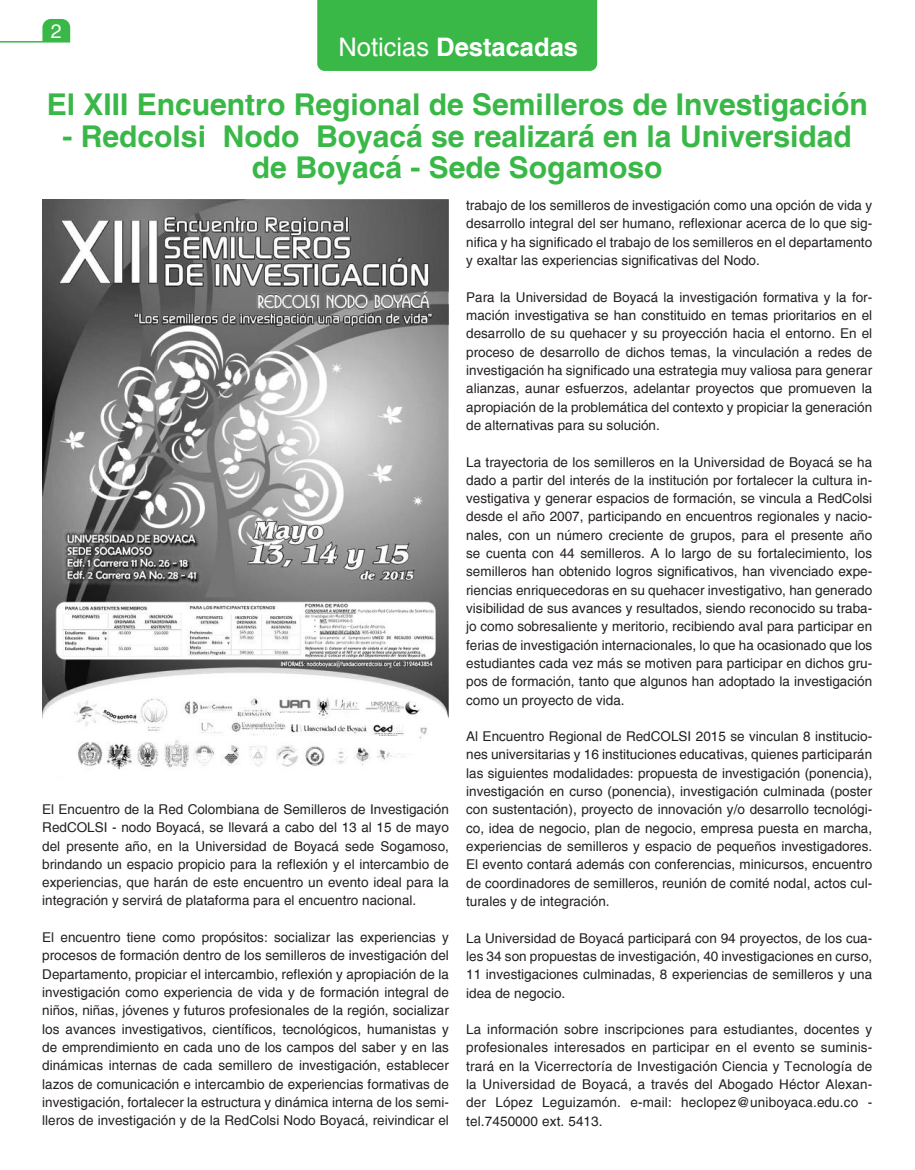
<style>
.page{position:relative;width:915px;height:1170px;background:#fff}
.page>*{position:absolute;margin:0;border:0;box-sizing:border-box;transform-origin:0 0}
.t1{font:700 30px/31.5px "Helvetica";color:#39b847;text-align:center}
.t2{font:700 25.5px "Helvetica";color:#fff}
.t3{font:19.5px "Helvetica";color:#fff}
.t4{font:13.5px/18.3px "Helvetica";color:#241f1f;text-align:justify}
.s1{font-weight:400}
</style>
<div class="page">
<svg style="left:0;top:19px;width:70px;height:24px"></svg>
<div style="left:317px;top:0;width:280px;height:71px;background:#39b847"></div>
<img style="left:43px;top:199px;width:406px;height:571px">
<h3 class="t3" style="left:51px;top:20px;width:12px">2</h3>
<h2 class="t2" style="left:338px;top:31px;width:241px"><span class="s1">Noticias</span> Destacadas</h2>
<h1 class="t1" style="left:47px;top:89px;width:822px">El XIII Encuentro Regional de Semilleros de Investigación</h1>
<h1 class="t1" style="left:62px;top:120px;width:790px">- Redcolsi Nodo Boyacá se realizará en la Universidad de Boyacá - Sede Sogamoso</h1>
<p class="t4" style="left:42px;top:800px;width:408px">El Encuentro de la Red Colombiana de Semilleros de Investigación RedCOLSI - nodo Boyacá, se llevará a cabo del 13 al 15 de mayo del presente año, en la Universidad de Boyacá sede Sogamoso, brindando un espacio propicio para la reflexión y el intercambio de experiencias, que harán de este encuentro un evento ideal para la integración y servirá de plataforma para el encuentro nacional.</p>
<p class="t4" style="left:42px;top:928px;width:408px">El encuentro tiene como propósitos: socializar las experiencias y procesos de formación dentro de los semilleros de investigación del Departamento, propiciar el intercambio, reflexión y apropiación de la investigación como experiencia de vida y de formación integral de niños, niñas, jóvenes y futuros profesionales de la región, socializar los avances investigativos, científicos, tecnológicos, humanistas y de emprendimiento en cada uno de los campos del saber y en las dinámicas internas de cada semillero de investigación, establecer lazos de comunicación e intercambio de experiencias formativas de investigación, fortalecer la estructura y dinámica interna de los semi&shy;lleros de investigación y de la RedColsi Nodo Boyacá, reivindicar el</p>
<p class="t4" style="left:466px;top:196px;width:407px">trabajo de los semilleros de investigación como una opción de vida y desarrollo integral del ser humano, reflexionar acerca de lo que sig&shy;nifica y ha significado el trabajo de los semilleros en el departamento y exaltar las experiencias significativas del Nodo.</p>
<p class="t4" style="left:466px;top:288px;width:407px">Para la Universidad de Boyacá la investigación formativa y la for&shy;mación investigativa se han constituido en temas prioritarios en el desarrollo de su quehacer y su proyección hacia el entorno. En el proceso de desarrollo de dichos temas, la vinculación a redes de investigación ha significado una estrategia muy valiosa para generar alianzas, aunar esfuerzos, adelantar proyectos que promueven la apropiación de la problemática del contexto y propiciar la generación de alternativas para su solución.</p>
<p class="t4" style="left:466px;top:452px;width:407px">La trayectoria de los semilleros en la Universidad de Boyacá se ha dado a partir del interés de la institución por fortalecer la cultura in&shy;vestigativa y generar espacios de formación, se vincula a RedColsi desde el año 2007, participando en encuentros regionales y nacio&shy;nales, con un número creciente de grupos, para el presente año se cuenta con 44 semilleros. A lo largo de su fortalecimiento, los semilleros han obtenido logros significativos, han vivenciado expe&shy;riencias enriquecedoras en su quehacer investigativo, han generado visibilidad de sus avances y resultados, siendo reconocido su traba&shy;jo como sobresaliente y meritorio, recibiendo aval para participar en ferias de investigación internacionales, lo que ha ocasionado que los estudiantes cada vez más se motiven para participar en dichos gru&shy;pos de formación, tanto que algunos han adoptado la investigación como un proyecto de vida.</p>
<p class="t4" style="left:466px;top:727px;width:407px">Al Encuentro Regional de RedCOLSI 2015 se vinculan 8 institucio&shy;nes universitarias y 16 instituciones educativas, quienes participarán las siguientes modalidades: propuesta de investigación (ponencia), investigación en curso (ponencia), investigación culminada (poster con sustentación), proyecto de innovación y/o desarrollo tecnológi&shy;co, idea de negocio, plan de negocio, empresa puesta en marcha, experiencias de semilleros y espacio de pequeños investigadores.<br>El evento contará además con conferencias, minicursos, encuentro de coordinadores de semilleros, reunión de comité nodal, actos cul&shy;turales y de integración.</p>
<p class="t4" style="left:466px;top:928px;width:407px">La Universidad de Boyacá participará con 94 proyectos, de los cua&shy;les 34 son propuestas de investigación, 40 investigaciones en curso, 11 investigaciones culminadas, 8 experiencias de semilleros y una idea de negocio.</p>
<p class="t4" style="left:466px;top:1020px;width:407px">La información sobre inscripciones para estudiantes, docentes y profesionales interesados en participar en el evento se suminis&shy;trará en la Vicerrectoría de Investigación Ciencia y Tecnología de la Universidad de Boyacá, a través del Abogado Héctor Alexan&shy;der López Leguizamón. e-mail: heclopez@uniboyaca.edu.co - tel.7450000 ext. 5413.</p>
</div>
